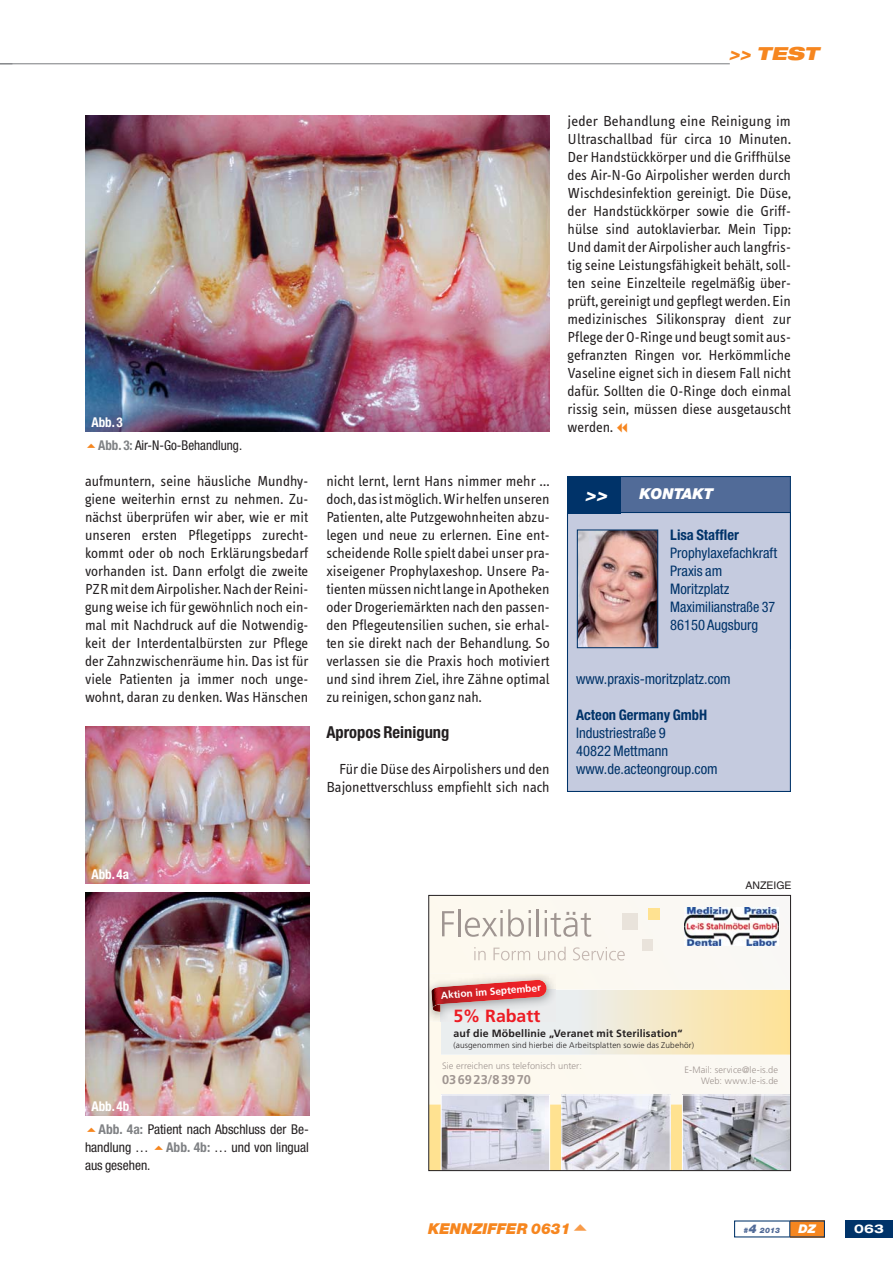
<style>
.page{position:relative;width:893px;height:1263px;background:#fff}
.page>*{position:absolute;margin:0;border:0;box-sizing:border-box;transform-origin:0 0}
.t1{font:italic 900 expanded 18px "Helvetica Neue";color:#f6861f}
.t2{font:italic 900 expanded 18px "Helvetica Neue";color:#fff}
.t3{font:700 17.7px "Frutiger";color:#ed1c24}
.t4{font:700 condensed 16.5px "Helvetica Neue";color:#231f20}
.t5{font:15px/18px "Info Text";color:#231f20;text-align:justify}
.t6{font:italic 900 15px "Helvetica Neue";color:#f6861f}
.t7{font:italic 900 15px "Helvetica Neue";color:#fff}
.t8{font:condensed 14.55px/18px "Helvetica Neue";color:#003369}
.t9{font:700 condensed 14.55px "Helvetica Neue";color:#003369}
.t10{font:700 condensed 14.55px "Helvetica Neue";color:#003369}
.t11{font:condensed 13.5px/18px "Helvetica Neue";color:#231f20}
.t12{font:700 condensed 13.5px "Helvetica Neue";color:#fff}
.t13{font:700 12.75px "Frutiger";color:#9f9591}
.t14{font:700 expanded 12px "Helvetica Neue";color:#fff}
.t15{font:italic 900 12px "Helvetica Neue";color:#fff}
.t16{font:700 10.5px "Frutiger";letter-spacing:.015em;color:#231f20}
.t17{font:10.5px "Helvetica";color:#231f20}
.t18{font:700 10.05px "Frutiger";color:#fff}
.t19{font:300 9.3px/11.1px "Frutiger";letter-spacing:.01em;color:#9f9591;text-align:right}
.t20{font:300 8.25px "Frutiger";letter-spacing:.02em;color:#231f20}
.t21{font:italic 900 7.5px "Helvetica Neue";color:#516b98}
.s1{font-weight:700;color:#808285}
.s2{font-size:12px}
</style>
<div class="page">
<div style="left:790px;top:1220px;width:35px;height:17px;background:#f6861f"></div>
<div style="left:845px;top:1220px;width:48px;height:17px;background:#003369"></div>
<svg style="left:789px;top:1221px;width:1px;height:16px"></svg>
<img style="left:85px;top:116px;width:465px;height:316px">
<img style="left:85px;top:726px;width:224px;height:158px">
<img style="left:85px;top:893px;width:224px;height:223px">
<div style="left:430px;top:897px;width:359px;height:198px;background:#fbf8f1"></div>
<img style="left:684px;top:908px;width:94px;height:37px">
<svg style="left:442px;top:911px;width:12px;height:25px"></svg>
<hr style="left:458px;top:909px;width:2px;height:27px;background:#9f9591">
<svg style="left:465px;top:909px;width:66px;height:28px"></svg>
<hr style="left:537px;top:909px;width:2px;height:27px;background:#9f9591">
<svg style="left:545px;top:910px;width:46px;height:27px"></svg>
<svg style="left:474px;top:947px;width:12px;height:13px"></svg>
<svg style="left:493px;top:947px;width:37px;height:13px"></svg>
<svg style="left:538px;top:947px;width:28px;height:13px"></svg>
<svg style="left:573px;top:947px;width:52px;height:13px"></svg>
<div style="left:622px;top:913px;width:16px;height:17px;background:#e9e3db"></div>
<div style="left:648px;top:908px;width:11px;height:11px;background:#ffe291"></div>
<div style="left:643px;top:939px;width:10px;height:11px;background:#e9e3db"></div>
<svg style="left:430px;top:1095px;width:359px;height:74px"></svg>
<img style="left:430px;top:973px;width:126px;height:49px">
<svg style="left:431px;top:980px;width:358px;height:75px"></svg>
<div style="left:428px;top:895px;width:363px;height:276px;border:1px solid #231f20"></div>
<div style="left:568px;top:477px;width:222px;height:171px;background:#516b98"></div>
<div style="left:568px;top:513px;width:222px;height:278px;background:#c5cbdf"></div>
<div style="left:567px;top:512px;width:224px;height:280px;border:1px solid #003369"></div>
<div style="left:567px;top:476px;width:53px;height:37px;background:#003369"></div>
<img style="left:579px;top:531px;width:77px;height:115px">
<div style="left:577px;top:529px;width:81px;height:119px;border:1px solid #003369"></div>
<hr style="left:0;top:63px;width:730px;height:1px;background:#808285">
<p class="t1" style="left:729px;top:45px;width:95px">&gt;&gt; TEST</p>
<p class="t12" style="left:91px;top:417px;width:33px">Abb. 3</p>
<p class="t11" style="left:98px;top:438px;width:146px"><span class="s1">Abb. 3:</span> Air-N-Go-Behandlung.</p>
<p class="t5" style="left:85px;top:473px;width:225px">aufmuntern, seine häusliche Mundhy&shy;giene weiterhin ernst zu nehmen. Zu&shy;nächst überprüfen wir aber, wie er mit unseren ersten Pflegetipps zurecht&shy;kommt oder ob noch Erklärungsbedarf vorhanden ist. Dann erfolgt die zweite PZR mit dem Airpolisher. Nach der Reini&shy;gung weise ich für gewöhnlich noch ein&shy;mal mit Nachdruck auf die Notwendig&shy;keit der Interdentalbürsten zur Pflege der Zahnzwischenräume hin. Das ist für viele Patienten ja immer noch unge&shy;wohnt, daran zu denken. Was Hänschen</p>
<p class="t5" style="left:326px;top:473px;width:225px">nicht lernt, lernt Hans nimmer mehr … doch, das ist möglich. Wir helfen unseren Patienten, alte Putzgewohnheiten abzu&shy;legen und neue zu erlernen. Eine ent&shy;scheidende Rolle spielt dabei unser pra&shy;xiseigener Prophylaxeshop. Unsere Pa&shy;tienten müssen nicht lange in Apotheken oder Drogeriemärkten nach den passen&shy;den Pflegeutensilien suchen, sie erhal&shy;ten sie direkt nach der Behandlung. So verlassen sie die Praxis hoch motiviert und sind ihrem Ziel, ihre Zähne optimal zu reinigen, schon ganz nah.</p>
<p class="t4" style="left:326px;top:726px;width:125px">Apropos Reinigung</p>
<p class="t5" style="left:326px;top:761px;width:225px;text-align:right">Für die Düse des Airpolishers und den<br>Bajonettverschluss empfiehlt sich nach</p>
<p class="t5" style="left:568px;top:113px;width:225px">jeder Behandlung eine Reinigung im Ultraschallbad für circa 10 Minuten.<br>Der Handstückkörper und die Griffhülse des Air-N-Go Airpolisher werden durch Wischdesinfektion gereinigt. Die Düse, der Handstückkörper sowie die Griff&shy;hülse sind autoklavierbar. Mein Tipp:<br>Und damit der Airpolisher auch langfris&shy;tig seine Leistungsfähigkeit behält, soll&shy;ten seine Einzelteile regelmäßig über&shy;prüft, gereinigt und gepflegt werden. Ein medizinisches Silikonspray dient zur Pflege der O-Ringe und beugt somit aus&shy;gefranzten Ringen vor. Herkömmliche Vaseline eignet sich in diesem Fall nicht dafür. Sollten die O-Ringe doch einmal rissig sein, müssen diese ausgetauscht werden.</p>
<p class="t2" style="left:585px;top:486px;width:27px">&gt;&gt;</p>
<p class="t7" style="left:639px;top:488px;width:76px">KONTAKT</p>
<p class="t10" style="left:670px;top:530px;width:70px">Lisa Staffler</p>
<p class="t8" style="left:670px;top:545px;width:108px">Prophylaxefachkraft<br>Praxis am<br>Moritzplatz<br>Maximilianstraße 37<br>86150 Augsburg</p>
<p class="t8" style="left:576px;top:671px;width:156px">www.praxis-moritzplatz.com</p>
<p class="t9" style="left:576px;top:706px;width:133px">Acteon Germany GmbH</p>
<p class="t8" style="left:576px;top:725px;width:143px">Industriestraße 9<br>40822 Mettmann www.de.acteongroup.com</p>
<p class="t12" style="left:91px;top:869px;width:39px">Abb. 4a</p>
<p class="t17" style="left:745px;top:881px;width:48px">ANZEIGE</p>
<p class="t18" style="left:440px;top:989px;width:102px;rotate:-4deg">Aktion im September</p>
<p class="t3" style="left:454px;top:1005px;width:88px">5% Rabatt</p>
<p class="t16" style="left:454px;top:1027px;width:230px">auf die Möbellinie „Veranet mit Sterilisation“</p>
<p class="t20" style="left:454px;top:1041px;width:242px">(ausgenommen sind hierbei die Arbeitsplatten sowie das Zubehör)</p>
<p class="t12" style="left:91px;top:1101px;width:40px">Abb. 4b</p>
<p class="t11" style="left:85px;top:1121px;width:225px;text-indent:13px"><span class="s1">Abb. 4a:</span> Patient nach Abschluss der Be&shy;handlung …</p>
<p class="t11" style="left:166px;top:1139px;width:144px"><span class="s1">Abb. 4b:</span> … und von lingual</p>
<p class="t11" style="left:85px;top:1157px;width:67px">aus gesehen.</p>
<p class="t19" style="left:442px;top:1061px;width:141px">Sie erreichen uns telefonisch unter:</p>
<p class="t13" style="left:442px;top:1072px;width:90px">03 69 23/8 39 70</p>
<p class="t19" style="left:684px;top:1065px;width:95px">E-Mail: service@le-is.de<br>Web: www.le-is.de</p>
<p class="t6" style="left:428px;top:1223px;width:144px">KENNZIFFER 0631</p>
<p class="t21" style="left:744px;top:1227px;width:38px">#<span class="s2">4</span> 2013</p>
<p class="t15" style="left:798px;top:1224px;width:19px">DZ</p>
<p class="t14" style="left:854px;top:1224px;width:31px">063</p>
</div>
